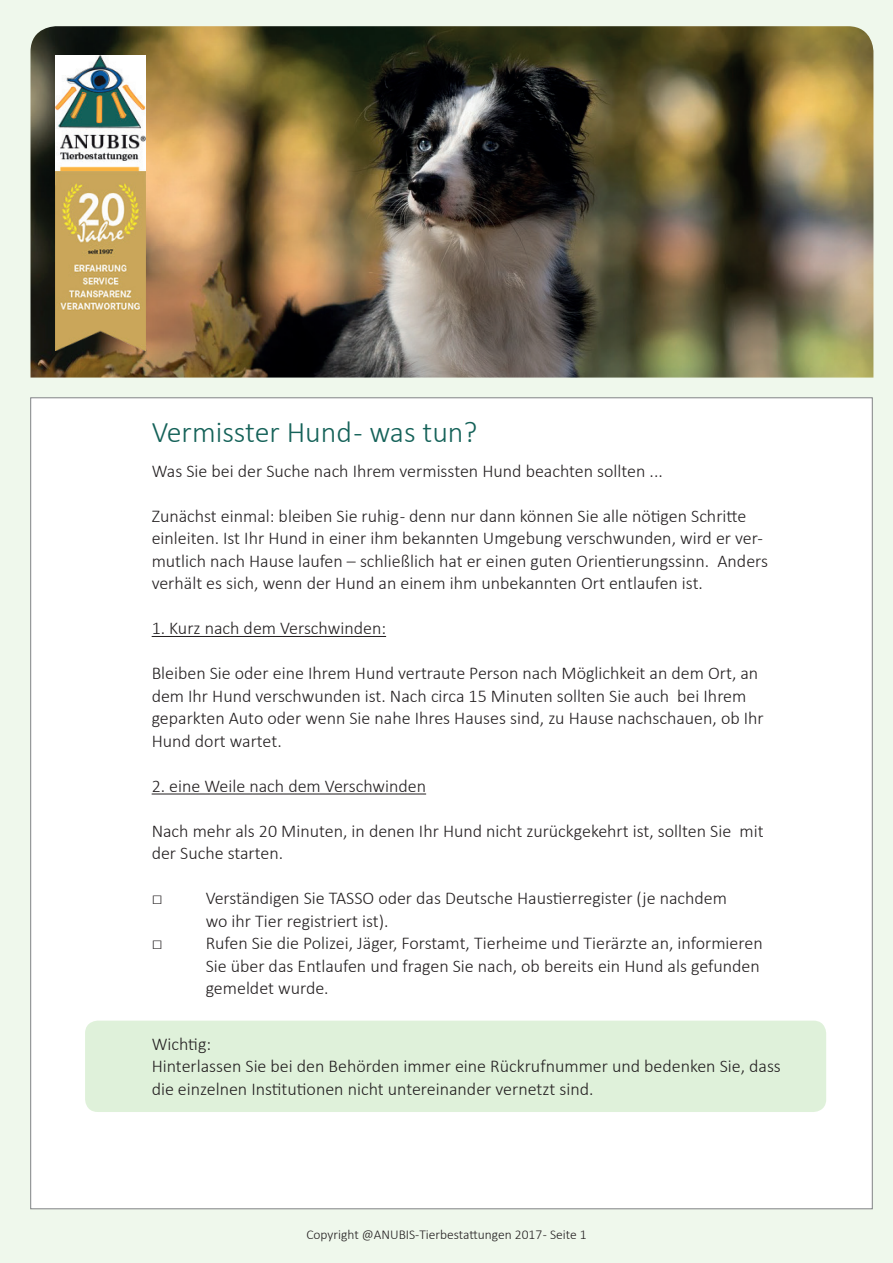
<style>
.page{position:relative;width:893px;height:1263px;background:#eff8ec}
.page>*{position:absolute;margin:0;border:0;box-sizing:border-box;transform-origin:0 0}
.t1{font:300 30px "Calibri";color:#156259}
.t2{font:300 18px/22.5px "Calibri";color:#231f20}
.t3{font:300 13.5px "Calibri";color:#231f20}
</style>
<div class="page">
<img style="left:31px;top:26px;width:842px;height:352px">
<div style="left:31px;top:398px;width:841px;height:811px;background:#fff"></div>
<div style="left:85px;top:1020px;width:741px;height:92px;background:#dff1da;border-radius:13px"></div>
<hr style="left:152px;top:636px;width:234px;height:1px;background:#231f20">
<hr style="left:152px;top:793px;width:274px;height:1px;background:#231f20">
<img style="left:55px;top:55px;width:91px;height:296px">
<h1 class="t1" style="left:152px;top:414px;width:327px">Vermisster Hund - was tun?</h1>
<p class="t2" style="left:152px;top:459px;width:513px">Was Sie bei der Suche nach Ihrem vermissten Hund beachten sollten ...</p>
<p class="t2" style="left:152px;top:504px;width:618px">Zunächst einmal: bleiben Sie ruhig - denn nur dann können Sie alle nötigen Schritte einleiten. Ist Ihr Hund in einer ihm bekannten Umgebung verschwunden, wird er ver&shy;mutlich nach Hause laufen – schließlich hat er einen guten Orientierungssinn. Anders verhält es sich, wenn der Hund an einem ihm unbekannten Ort entlaufen ist.</p>
<p class="t2" style="left:152px;top:617px;width:236px">1. Kurz nach dem Verschwinden:</p>
<p class="t2" style="left:152px;top:662px;width:614px">Bleiben Sie oder eine Ihrem Hund vertraute Person nach Möglichkeit an dem Ort, an dem Ihr Hund verschwunden ist. Nach circa 15 Minuten sollten Sie auch bei Ihrem geparkten Auto oder wenn Sie nahe Ihres Hauses sind, zu Hause nachschauen, ob Ihr Hund dort wartet.</p>
<p class="t2" style="left:152px;top:774px;width:276px">2. eine Weile nach dem Verschwinden</p>
<p class="t2" style="left:152px;top:819px;width:613px">Nach mehr als 20 Minuten, in denen Ihr Hund nicht zurückgekehrt ist, sollten Sie mit der Suche starten.</p>
<p class="t2" style="left:206px;top:887px;width:523px;text-indent:-54px">□ Verständigen Sie TASSO oder das Deutsche Haustierregister (je nachdem wo ihr Tier registriert ist).</p>
<p class="t2" style="left:206px;top:932px;width:558px;text-indent:-54px">□ Rufen Sie die Polizei, Jäger, Forstamt, Tierheime und Tierärzte an, informieren<br>Sie über das Entlaufen und fragen Sie nach, ob bereits ein Hund als gefunden gemeldet wurde.</p>
<p class="t2" style="left:152px;top:1032px;width:631px">Wichtig:<br>Hinterlassen Sie bei den Behörden immer eine Rückrufnummer und bedenken Sie, dass die einzelnen Institutionen nicht untereinander vernetzt sind.</p>
<p class="t3" style="left:306px;top:1226px;width:282px">Copyright @ANUBIS-Tierbestattungen 2017 - Seite 1</p>
</div>
